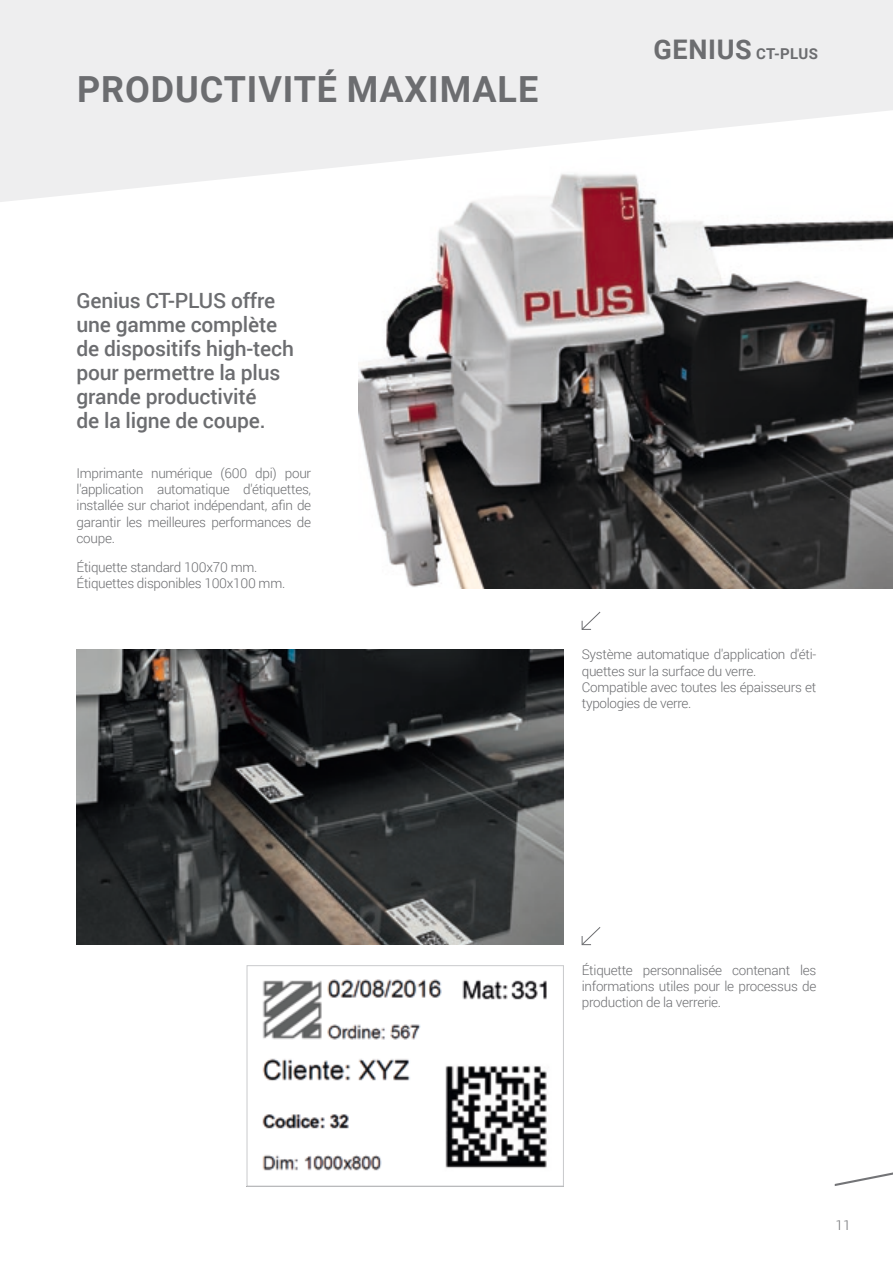
<style>
.page{position:relative;width:893px;height:1263px;background:#fff}
.page>*{position:absolute;margin:0;border:0;box-sizing:border-box;transform-origin:0 0}
.t1{font:700 36px "Roboto";letter-spacing:.025em;color:#6c6d70}
.t2{font:500 21px/24px "Roboto";letter-spacing:-.01em;color:#6c6d70}
.t3{font:700 15px "Roboto";letter-spacing:.02em;color:#6c6d70}
.t4{font:300 13.5px/16.2px "Roboto";letter-spacing:-.02em;color:#6c6d70;text-align:justify}
.s1{font-size:27px}
</style>
<div class="page">
<img style="left:358px;top:202px;width:535px;height:386px">
<svg style="left:835px;top:1172px;width:58px;height:14px"></svg>
<svg style="left:0;top:0;width:893px;height:202px;fill:#eeeeef"></svg>
<img style="left:77px;top:650px;width:487px;height:295px">
<img style="left:262px;top:979px;width:285px;height:192px">
<div style="left:247px;top:965px;width:317px;height:221px;border:1px solid #c9cacc"></div>
<svg style="left:581px;top:611px;width:20px;height:19px"></svg>
<svg style="left:581px;top:927px;width:20px;height:18px"></svg>
<p class="t1" style="left:77px;top:64px;width:463px">PRODUCTIVITÉ MAXIMALE</p>
<p class="t3" style="left:653px;top:43px;width:166px"><span class="s1">GENIUS</span> CT-PLUS</p>
<p class="t2" style="left:77px;top:288px;width:219px">Genius CT-PLUS offre une gamme complète de dispositifs high-tech pour permettre la plus grande productivité<br>de la ligne de coupe.</p>
<p class="t4" style="left:77px;top:465px;width:236px">Imprimante numérique (600 dpi) pour l'application automatique d'étiquettes, installée sur chariot indépendant, afin de garantir les meilleures performances de coupe.</p>
<p class="t4" style="left:77px;top:559px;width:182px">Étiquette standard 100x70 mm.</p>
<p class="t4" style="left:77px;top:575px;width:210px">Étiquettes disponibles 100x100 mm.</p>
<p class="t4" style="left:582px;top:646px;width:236px">Système automatique d'application d'éti&shy;quettes sur la surface du verre.</p>
<p class="t4" style="left:582px;top:678px;width:236px">Compatible avec toutes les épaisseurs et typologies de verre.</p>
<p class="t4" style="left:582px;top:961px;width:236px">Étiquette personnalisée contenant les informations utiles pour le processus de production de la verrerie.</p>
<p class="t4" style="left:836px;top:1216px;width:16px">11</p>
</div>
